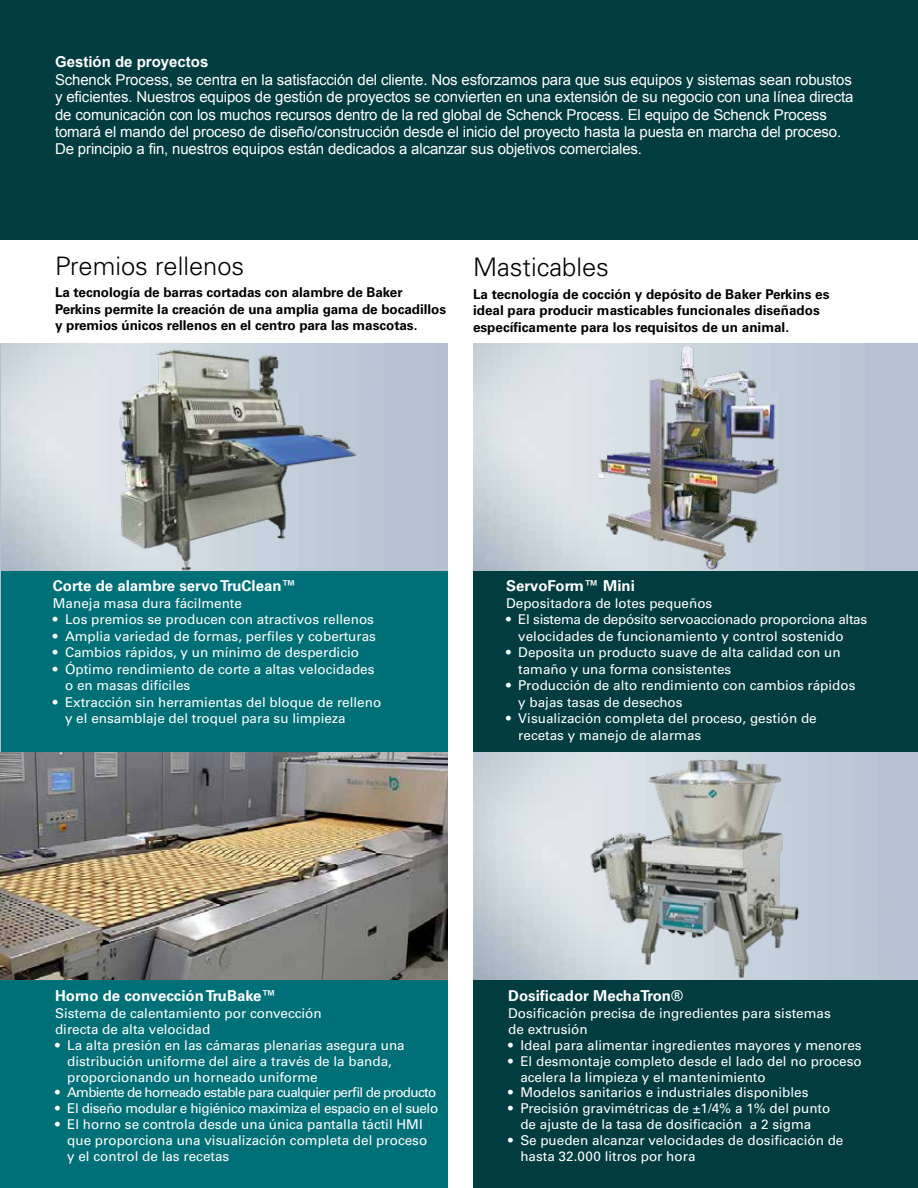
<style>
.page{position:relative;width:918px;height:1188px;background:#fff}
.page>*{position:absolute;margin:0;border:0;box-sizing:border-box;transform-origin:0 0}
.t1{font:300 25.5px "Univers LT Std";color:#000}
.t2{font:15px/17.4px "Arial";letter-spacing:-.01em;color:#fff}
.t3{font:700 15px "Univers LT Std";color:#fff}
.t4{font:700 15px "Arial";color:#fff}
.t5{font:13.5px/16.5px "Univers LT Std";color:#fff}
.t6{font:700 13.5px/16.5px "Univers LT Std";letter-spacing:-.005em;color:#000}
.t7{font:13.5px/16.5px "Univers LT Std";letter-spacing:-.02em;color:#fff}
.t8{font:13.5px "Univers LT Std";letter-spacing:-.05em;color:#fff}
.t9{font:13.5px "Univers LT Std";letter-spacing:-.03em;color:#fff}
</style>
<div class="page">
<div style="left:0;top:555px;width:447px;height:633px;background:#007078"></div>
<img style="left:1px;top:344px;width:446px;height:226px">
<img style="left:0;top:344px;width:1px;height:440px">
<div style="left:0;top:0;width:918px;height:239px;background:#003c40"></div>
<img style="left:0;top:383px;width:1px;height:401px">
<img style="left:116px;top:345px;width:243px;height:226px">
<img style="left:0;top:753px;width:447px;height:226px">
<div style="left:473px;top:563px;width:445px;height:625px;background:#003c40"></div>
<img style="left:473px;top:344px;width:445px;height:226px">
<img style="left:473px;top:753px;width:445px;height:226px">
<img style="left:588px;top:752px;width:221px;height:228px">
<img style="left:579px;top:343px;width:218px;height:228px">
<p class="t4" style="left:55px;top:52px;width:155px">Gestión de proyectos</p>
<p class="t2" style="left:55px;top:71px;width:800px">Schenck Process, se centra en la satisfacción del cliente. Nos esforzamos para que sus equipos y sistemas sean robustos y eficientes. Nuestros equipos de gestión de proyectos se convierten en una extensión de su negocio con una línea directa de comunicación con los muchos recursos dentro de la red global de Schenck Process. El equipo de Schenck Process tomará el mando del proceso de diseño/construcción desde el inicio del proyecto hasta la puesta en marcha del proceso.<br>De principio a fin, nuestros equipos están dedicados a alcanzar sus objetivos comerciales.</p>
<h1 class="t1" style="left:55px;top:250px;width:191px">Premios rellenos</h1>
<p class="t6" style="left:55px;top:284px;width:393px">La tecnología de barras cortadas con alambre de Baker<br>Perkins permite la creación de una amplia gama de bocadillos y premios únicos rellenos en el centro para las mascotas.</p>
<h1 class="t1" style="left:473px;top:252px;width:137px">Masticables</h1>
<p class="t6" style="left:473px;top:286px;width:358px">La tecnología de cocción y depósito de Baker Perkins es ideal para producir masticables funcionales diseñados específicamente para los requisitos de un animal.</p>
<p class="t3" style="left:53px;top:577px;width:245px">Corte de alambre servo TruClean™</p>
<p class="t5" style="left:53px;top:595px;width:191px">Maneja masa dura fácilmente</p>
<p class="t5" style="left:53px;top:611px;width:323px">• Los premios se producen con atractivos rellenos</p>
<p class="t5" style="left:53px;top:628px;width:325px">• Amplia variedad de formas, perfiles y coberturas</p>
<p class="t5" style="left:53px;top:644px;width:308px">• Cambios rápidos, y un mínimo de desperdicio</p>
<p class="t5" style="left:65px;top:661px;width:311px;text-indent:-12px">• Óptimo rendimiento de corte a altas velocidades o en masas difíciles</p>
<p class="t5" style="left:65px;top:694px;width:318px;text-indent:-12px">• Extracción sin herramientas del bloque de relleno y el ensamblaje del troquel para su limpieza</p>
<p class="t3" style="left:506px;top:577px;width:130px">ServoForm™ Mini</p>
<p class="t5" style="left:506px;top:595px;width:208px">Depositadora de lotes pequeños</p>
<p class="t7" style="left:518px;top:611px;width:351px;text-indent:-12px">• El sistema de depósito servoaccionado proporciona altas velocidades de funcionamiento y control sostenido</p>
<p class="t5" style="left:518px;top:644px;width:324px;text-indent:-12px">• Deposita un producto suave de alta calidad con un tamaño y una forma consistentes</p>
<p class="t5" style="left:518px;top:677px;width:339px;text-indent:-12px">• Producción de alto rendimiento con cambios rápidos y bajas tasas de desechos</p>
<p class="t5" style="left:518px;top:710px;width:300px;text-indent:-12px">• Visualización completa del proceso, gestión de recetas y manejo de alarmas</p>
<p class="t3" style="left:55px;top:987px;width:223px">Horno de convección TruBake™</p>
<p class="t5" style="left:55px;top:1005px;width:268px">Sistema de calentamiento por convección directa de alta velocidad</p>
<p class="t5" style="left:67px;top:1038px;width:339px;line-height:15.8px;text-indent:-12px">• La alta presión en las cámaras plenarias asegura una distribución uniforme del aire a través de la banda, proporcionando un horneado uniforme</p>
<p class="t8" style="left:55px;top:1085px;width:383px">• Ambiente de horneado estable para cualquier perfil de producto</p>
<p class="t9" style="left:55px;top:1100px;width:385px">• El diseño modular e higiénico maximiza el espacio en el suelo</p>
<p class="t5" style="left:67px;top:1116px;width:362px;text-indent:-12px">• El horno se controla desde una única pantalla táctil HMI que proporciona una visualización completa del proceso y el control de las recetas</p>
<p class="t3" style="left:508px;top:987px;width:176px">Dosificador MechaTron®</p>
<p class="t5" style="left:508px;top:1005px;width:324px">Dosificación precisa de ingredientes para sistemas de extrusión</p>
<p class="t5" style="left:508px;top:1037px;width:355px">• Ideal para alimentar ingredientes mayores y menores</p>
<p class="t5" style="left:520px;top:1053px;width:343px;line-height:15.8px;text-indent:-12px">• El desmontaje completo desde el lado del no proceso acelera la limpieza y el mantenimiento</p>
<p class="t5" style="left:508px;top:1084px;width:302px">• Modelos sanitarios e industriales disponibles</p>
<p class="t5" style="left:508px;top:1101px;width:324px;line-height:15.8px;text-align:center">• Precisión gravimétricas de ±1/4% a 1% del punto de ajuste de la tasa de dosificación a 2 sigma</p>
<p class="t5" style="left:520px;top:1132px;width:325px;text-indent:-12px">• Se pueden alcanzar velocidades de dosificación de hasta 32.000 litros por hora</p>
</div>
